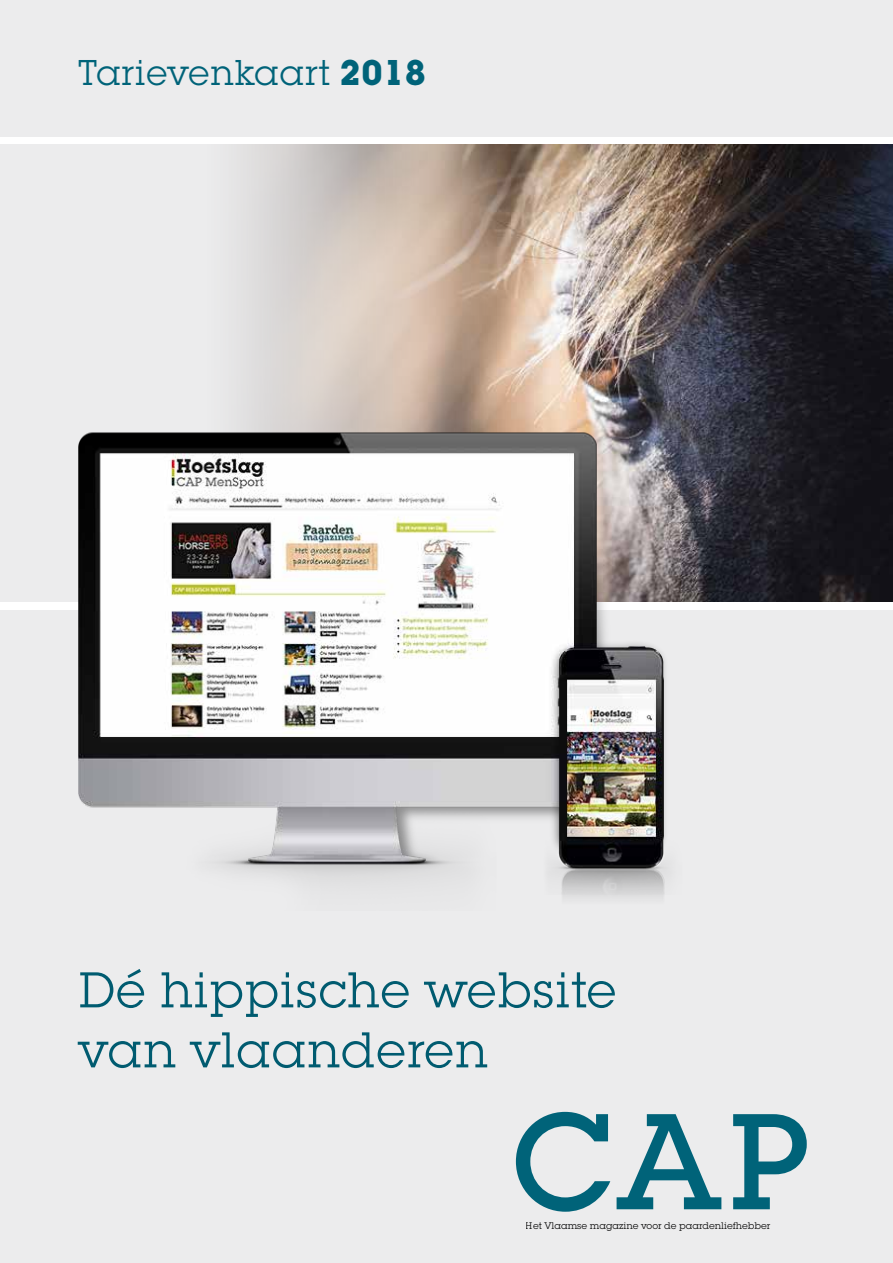
<style>
.page{position:relative;width:893px;height:1263px;background:#fff}
.page>*{position:absolute;margin:0;border:0;box-sizing:border-box;transform-origin:0 0}
.t1{font:500 142.65px "Lubalin Graph EF";color:#006379}
.t2{font:52.5px/60px "Lubalin Graph EF";letter-spacing:.01em;color:#006379}
.t3{font:37.5px "Lubalin Graph EF";letter-spacing:.01em;color:#006379}
.t4{font:10.05px "Lubalin Graph EF";color:#000}
.s1{font-weight:700}
</style>
<div class="page">
<div style="left:0;top:145px;width:893px;height:457px;background:#ececed"></div>
<img style="left:241px;top:145px;width:652px;height:457px">
<div style="left:0;top:0;width:893px;height:136px;background:#ececed"></div>
<div style="left:0;top:610px;width:893px;height:653px;background:#ececed"></div>
<img style="left:78px;top:393px;width:656px;height:505px">
<h3 class="t3" style="left:78px;top:50px;width:349px">Tarievenkaart <span class="s1">2018</span></h3>
<h2 class="t2" style="left:78px;top:960px;width:540px">Dé hippische website van vlaanderen</h2>
<h1 class="t1" style="left:511px;top:1074px;width:300px">CAP</h1>
<p class="t4" style="left:526px;top:1220px;width:246px">Het Vlaamse magazine voor de paardenliefhebber</p>
</div>
